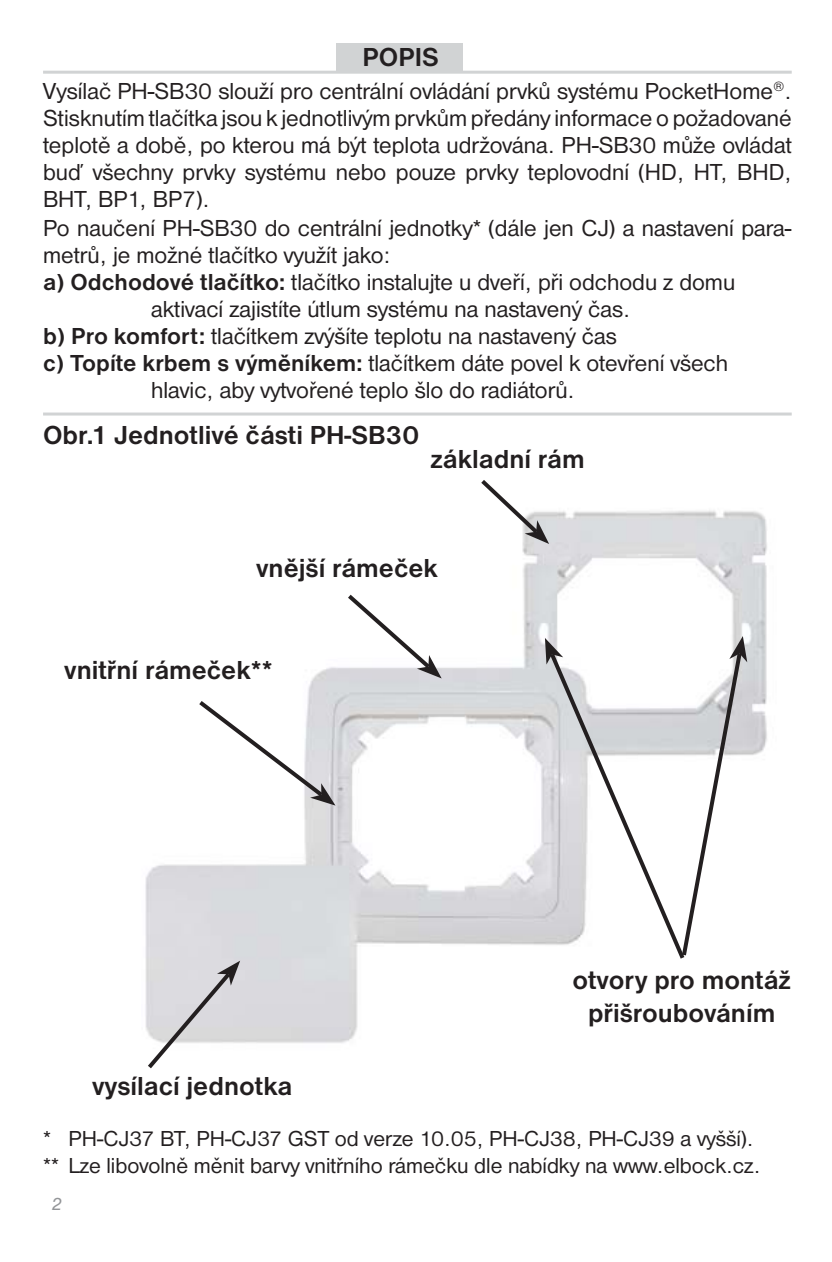
<style>
.page{position:relative;width:832px;height:1262px;background:#fff}
.page>*{position:absolute;margin:0;border:0;box-sizing:border-box;transform-origin:0 0}
.t1{font:700 27px/32.4px "Nimbus Sans DOT";color:#231f20;text-align:center}
.t2{font:24px "Nimbus Sans DOT";color:#231f20}
.t3{font:22.5px/27px "Nimbus Sans DOT";color:#231f20}
.t4{font:italic 18px "Nimbus Sans DOT";color:#939598}
.s1{font-weight:700}
</style>
<div class="page">
<div style="left:336px;top:43px;width:127px;height:28px;background:#d1d3d4"></div>
<hr style="left:43px;top:71px;width:748px;height:3px;background:#d1d3d4">
<hr style="left:43px;top:412px;width:748px;height:3px;background:#d1d3d4">
<img style="left:145px;top:510px;width:622px;height:533px">
<svg style="left:477px;top:480px;width:72px;height:64px"></svg>
<svg style="left:344px;top:590px;width:97px;height:88px"></svg>
<svg style="left:195px;top:697px;width:140px;height:108px"></svg>
<svg style="left:145px;top:960px;width:95px;height:109px"></svg>
<svg style="left:679px;top:636px;width:68px;height:323px"></svg>
<svg style="left:547px;top:649px;width:141px;height:313px"></svg>
<svg style="left:545px;top:638px;width:18px;height:26px"></svg>
<p class="t1" style="left:362px;top:41px;width:78px">POPIS</p>
<p class="t2" style="left:43px;top:81px;width:750px">Vysílač PH-SB30 slouží pro centrální ovládání prvků systému PocketHome<sup>®</sup>.</p>
<p class="t2" style="left:43px;top:108px;width:750px">Stisknutím tlačítka jsou k jednotlivým prvkům předány informace o požadované</p>
<p class="t2" style="left:43px;top:135px;width:750px">teplotě a době, po kterou má být teplota udržována. PH-SB30 může ovládat</p>
<p class="t2" style="left:43px;top:162px;width:750px">buď všechny prvky systému nebo pouze prvky teplovodní (HD, HT, BHD,</p>
<p class="t2" style="left:43px;top:189px;width:168px">BHT, BP1, BP7).</p>
<p class="t2" style="left:43px;top:219px;width:750px">Po naučení PH-SB30 do centrální jednotky* (dále jen CJ) a nastavení para-</p>
<p class="t2" style="left:43px;top:246px;width:349px">metrů, je možné tlačítko využít jako:</p>
<p class="t2" style="left:43px;top:273px;width:693px"><span class="s1">a) Odchodové tlačítko:</span> tlačítko instalujte u dveří, při odchodu z domu</p>
<p class="t2" style="left:151px;top:300px;width:480px">aktivací zajistíte útlum systému na nastavený čas.</p>
<p class="t2" style="left:43px;top:327px;width:575px"><span class="s1">b) Pro komfort:</span> tlačítkem zvýšíte teplotu na nastavený čas</p>
<p class="t2" style="left:43px;top:354px;width:686px"><span class="s1">c) Topíte krbem s výměníkem:</span> tlačítkem dáte povel k otevření všech</p>
<p class="t2" style="left:151px;top:381px;width:425px">hlavic, aby vytvořené teplo šlo do radiátorů.</p>
<p class="t1" style="left:43px;top:418px;width:377px">Obr.1 Jednotlivé části PH-SB30</p>
<p class="t1" style="left:430px;top:442px;width:156px">základní rám</p>
<p class="t1" style="left:256px;top:551px;width:183px">vnější rámeček</p>
<p class="t1" style="left:64px;top:654px;width:210px">vnitřní rámeček**</p>
<p class="t1" style="left:92px;top:1069px;width:202px">vysílací jednotka</p>
<p class="t1" style="left:572px;top:963px;width:220px">otvory pro montáž přišroubováním</p>
<p class="t3" style="left:43px;top:1126px;width:719px">* PH-CJ37 BT, PH-CJ37 GST od verze 10.05, PH-CJ38, PH-CJ39 a vyšší). ** Lze libovolně měnit barvy vnitřního rámečku dle nabídky na www.elbock.cz.</p>
<p class="t4" style="left:52px;top:1193px;width:12px">2</p>
</div>
